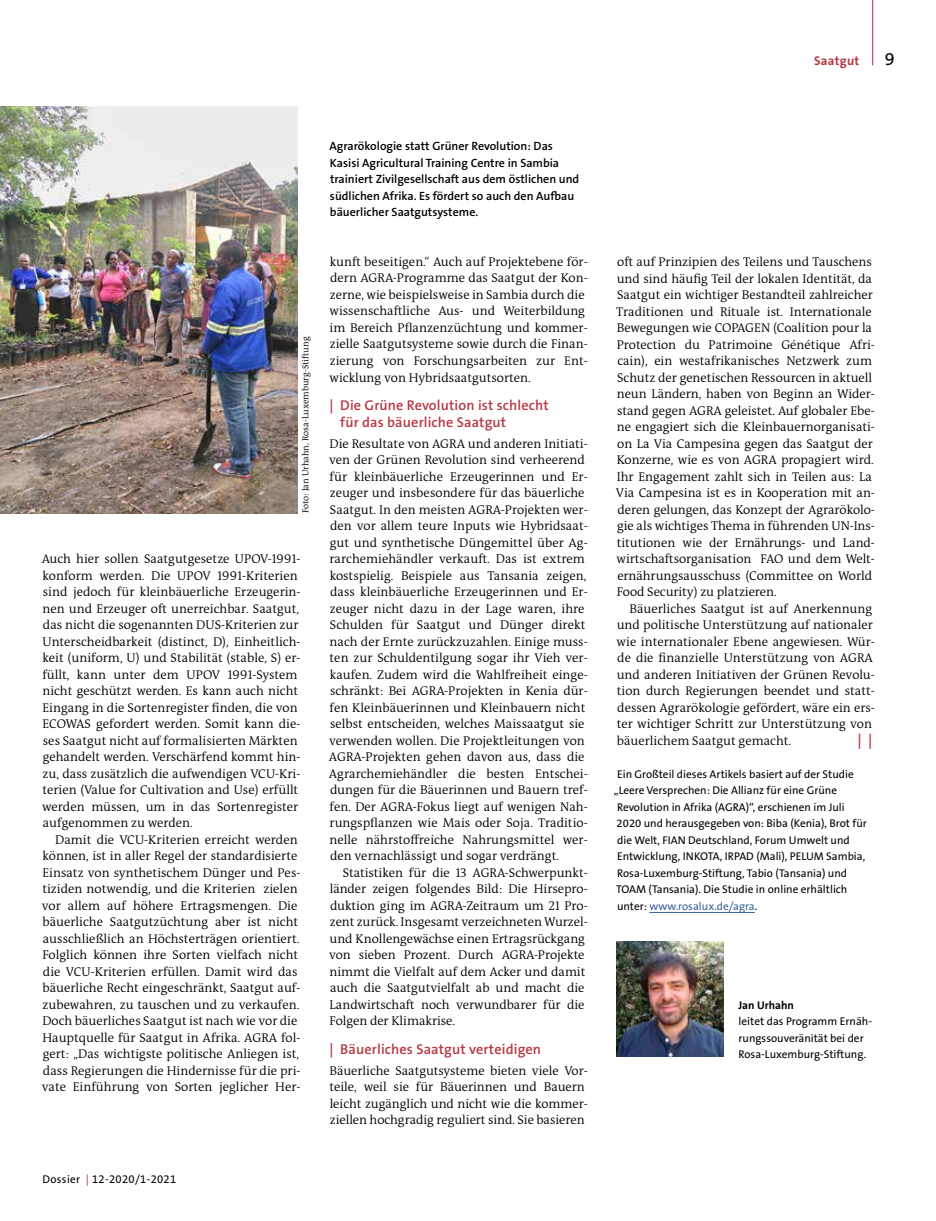
<style>
.page{position:relative;width:936px;height:1221px;background:#fff}
.page>*{position:absolute;margin:0;border:0;box-sizing:border-box;transform-origin:0 0}
.t1{font:18px "The Sans B W5 Plain";color:#000}
.t2{font:600 15px "The Sans B W6";color:#b63944}
.t3{font:600 14.25px/16.5px "The Sans B W6";letter-spacing:.01em;color:#b63944}
.t4{font:300 12.75px/16.5px "The Antiqua B";color:#000}
.t5{font:700 12.75px "The Sans B W7";letter-spacing:.025em;color:#b63944}
.t6{font:600 12px/16.5px "The Sans B W6";color:#000}
.t7{font:11.25px/16.5px "The Sans B W5 Plain";color:#000}
.t8{font:11.25px "The Sans B W5 Plain";color:#3b629b}
.t9{font:11.25px "The Sans B W5 Plain";letter-spacing:.025em;color:#000}
.t10{font:700 11.25px "The Sans B W7";color:#000}
.t11{font:300 9px "The Antiqua B";color:#000}
.s1{color:#b63944}
.s2{color:#000}
</style>
<div class="page">
<hr style="left:872px;top:0;width:1px;height:65px;background:#b63944">
<hr style="left:649px;top:912px;width:105px;height:1px;background:#3b629b">
<img style="left:617px;top:941px;width:106px;height:115px">
<img style="left:0;top:106px;width:298px;height:407px">
<p class="t5" style="left:814px;top:53px;width:47px">Saatgut</p>
<h1 class="t1" style="left:884px;top:48px;width:11px">9</h1>
<p class="t11" style="left:299px;top:513px;width:178px;rotate:-90deg">Foto: Jan Urhahn, Rosa-Luxemburg-Stiftung</p>
<p class="t4" style="left:42px;top:550px;width:260px">Auch hier sollen Saatgutgesetze UPOV-1991- konform werden. Die UPOV 1991-Kriterien sind jedoch für kleinbäuerliche Erzeugerin&shy;nen und Erzeuger oft unerreichbar. Saatgut, das nicht die sogenannten DUS-Kriterien zur Unterscheidbarkeit (distinct, D), Einheitlich&shy;keit (uniform, U) und Stabilität (stable, S) er&shy;füllt, kann unter dem UPOV 1991-System nicht geschützt werden. Es kann auch nicht Eingang in die Sortenregister finden, die von ECOWAS gefordert werden. Somit kann die&shy;ses Saatgut nicht auf formalisierten Märkten gehandelt werden. Verschärfend kommt hin&shy;zu, dass zusätzlich die aufwendigen VCU-Kri&shy;terien (Value for Cultivation and Use) erfüllt werden müssen, um in das Sortenregister aufgenommen zu werden.</p>
<p class="t4" style="left:42px;top:831px;width:260px;text-indent:13px">Damit die VCU-Kriterien erreicht werden können, ist in aller Regel der standardisierte Einsatz von synthetischem Dünger und Pes&shy;tiziden notwendig, und die Kriterien zielen vor allem auf höhere Ertragsmengen. Die bäuerliche Saatgutzüchtung aber ist nicht ausschließlich an Höchsterträgen orientiert.<br>Folglich können ihre Sorten vielfach nicht die VCU-Kriterien erfüllen. Damit wird das bäuerliche Recht eingeschränkt, Saatgut auf&shy;zubewahren, zu tauschen und zu verkaufen.<br>Doch bäuerliches Saatgut ist nach wie vor die Hauptquelle für Saatgut in Afrika. AGRA fol&shy;gert: „Das wichtigste politische Anliegen ist, dass Regierungen die Hindernisse für die pri&shy;vate Einführung von Sorten jeglicher Her-</p>
<p class="t6" style="left:329px;top:138px;width:251px">Agrarökologie statt Grüner Revolution: Das Kasisi Agricultural Training Centre in Sambia trainiert Zivilgesellschaft aus dem östlichen und südlichen Afrika. Es fördert so auch den Aufbau bäuerlicher Saatgutsysteme.</p>
<p class="t4" style="left:329px;top:253px;width:260px">kunft beseitigen.“ Auch auf Projektebene för&shy;dern AGRA-Programme das Saatgut der Kon&shy;zerne, wie beispielsweise in Sambia durch die wissenschaftliche Aus- und Weiterbildung im Bereich Pflanzenzüchtung und kommer&shy;zielle Saatgutsysteme sowie durch die Finan&shy;zierung von Forschungsarbeiten zur Ent&shy;wicklung von Hybridsaatgutsorten.</p>
<p class="t3" style="left:340px;top:397px;width:210px;text-indent:-11px">| Die Grüne Revolution ist schlecht für das bäuerliche Saatgut</p>
<p class="t4" style="left:329px;top:435px;width:260px">Die Resultate von AGRA und anderen Initiati&shy;ven der Grünen Revolution sind verheerend für kleinbäuerliche Erzeugerinnen und Er&shy;zeuger und insbesondere für das bäuerliche Saatgut. In den meisten AGRA-Projekten wer&shy;den vor allem teure Inputs wie Hybridsaat&shy;gut und synthetische Düngemittel über Ag&shy;rarchemiehändler verkauft. Das ist extrem kostspielig. Beispiele aus Tansania zeigen, dass kleinbäuerliche Erzeugerinnen und Er&shy;zeuger nicht dazu in der Lage waren, ihre Schulden für Saatgut und Dünger direkt nach der Ernte zurückzuzahlen. Einige muss&shy;ten zur Schuldentilgung sogar ihr Vieh ver&shy;kaufen. Zudem wird die Wahlfreiheit einge&shy;schränkt: Bei AGRA-Projekten in Kenia dür&shy;fen Kleinbäuerinnen und Kleinbauern nicht selbst entscheiden, welches Maissaatgut sie verwenden wollen. Die Projektleitungen von AGRA-Projekten gehen davon aus, dass die Agrarchemiehändler die besten Entschei&shy;dungen für die Bäuerinnen und Bauern tref&shy;fen. Der AGRA-Fokus liegt auf wenigen Nah&shy;rungspflanzen wie Mais oder Soja. Traditio&shy;nelle nährstoffreiche Nahrungsmittel wer&shy;den vernachlässigt und sogar verdrängt.</p>
<p class="t4" style="left:329px;top:864px;width:260px;text-indent:14px">Statistiken für die 13 AGRA-Schwerpunkt&shy;länder zeigen folgendes Bild: Die Hirsepro&shy;duktion ging im AGRA-Zeitraum um 21 Pro&shy;zent zurück. Insgesamt verzeichneten Wurzel&shy;und Knollengewächse einen Ertragsrückgang von sieben Prozent. Durch AGRA-Projekte nimmt die Vielfalt auf dem Acker und damit auch die Saatgutvielfalt ab und macht die Landwirtschaft noch verwundbarer für die Folgen der Klimakrise.</p>
<p class="t3" style="left:329px;top:1040px;width:213px">| Bäuerliches Saatgut verteidigen</p>
<p class="t4" style="left:329px;top:1062px;width:260px">Bäuerliche Saatgutsysteme bieten viele Vor&shy;teile, weil sie für Bäuerinnen und Bauern leicht zugänglich und nicht wie die kommer&shy;ziellen hochgradig reguliert sind. Sie basieren</p>
<p class="t9" style="left:43px;top:1171px;width:135px">Dossier <span class="s1">|</span> 12-2020/1-2021</p>
<p class="t4" style="left:616px;top:253px;width:260px">oft auf Prinzipien des Teilens und Tauschens und sind häufig Teil der lokalen Identität, da Saatgut ein wichtiger Bestandteil zahlreicher Traditionen und Rituale ist. Internationale Bewegungen wie COPAGEN (Coalition pour la Protection du Patrimoine Génétique Afri&shy;cain), ein westafrikanisches Netzwerk zum Schutz der genetischen Ressourcen in aktuell neun Ländern, haben von Beginn an Wider&shy;stand gegen AGRA geleistet. Auf globaler Ebe&shy;ne engagiert sich die Kleinbauernorganisati&shy;on La Via Campesina gegen das Saatgut der Konzerne, wie es von AGRA propagiert wird.<br>Ihr Engagement zahlt sich in Teilen aus: La Via Campesina ist es in Kooperation mit an&shy;deren gelungen, das Konzept der Agrarökolo&shy;gie als wichtiges Thema in führenden UN-Ins&shy;titutionen wie der Ernährungs- und Land&shy;wirtschaftsorganisation FAO und dem Welt&shy;ernährungsausschuss (Committee on World Food Security) zu platzieren.</p>
<p class="t4" style="left:616px;top:600px;width:260px;text-indent:13px">Bäuerliches Saatgut ist auf Anerkennung und politische Unterstützung auf nationaler wie internationaler Ebene angewiesen. Wür&shy;de die finanzielle Unterstützung von AGRA und anderen Initiativen der Grünen Revolu&shy;tion durch Regierungen beendet und statt&shy;dessen Agrarökologie gefördert, wäre ein ers&shy;ter wichtiger Schritt zur Unterstützung von bäuerlichem Saatgut gemacht.</p>
<p class="t2" style="left:857px;top:730px;width:17px">| |</p>
<p class="t7" style="left:617px;top:765px;width:238px">Ein Großteil dieses Artikels basiert auf der Studie</p>
<p class="t7" style="left:613px;top:782px;width:225px">„Leere Versprechen: Die Allianz für eine Grüne</p>
<p class="t7" style="left:617px;top:798px;width:229px">Revolution in Afrika (AGRA)“, erschienen im Juli</p>
<p class="t7" style="left:616px;top:815px;width:252px">2020 und herausgegeben von: Biba (Kenia), Brot für</p>
<p class="t7" style="left:617px;top:831px;width:234px">die Welt, FIAN Deutschland, Forum Umwelt und</p>
<p class="t7" style="left:617px;top:848px;width:250px">Entwicklung, INKOTA, IRPAD (Mali), PELUM Sambia,</p>
<p class="t7" style="left:617px;top:864px;width:231px">Rosa-Luxemburg-Stiftung, Tabio (Tansania) und</p>
<p class="t7" style="left:616px;top:881px;width:233px">TOAM (Tansania). Die Studie in online erhältlich</p>
<p class="t8" style="left:617px;top:898px;width:142px"><span class="s2">unter:</span> www.rosalux.de/agra<span class="s2">.</span></p>
<p class="t10" style="left:738px;top:997px;width:57px">Jan Urhahn</p>
<p class="t7" style="left:738px;top:1013px;width:135px">leitet das Programm Ernäh&shy;rungssouveränität bei der<br>Rosa-Luxemburg-Stiftung.</p>
</div>
